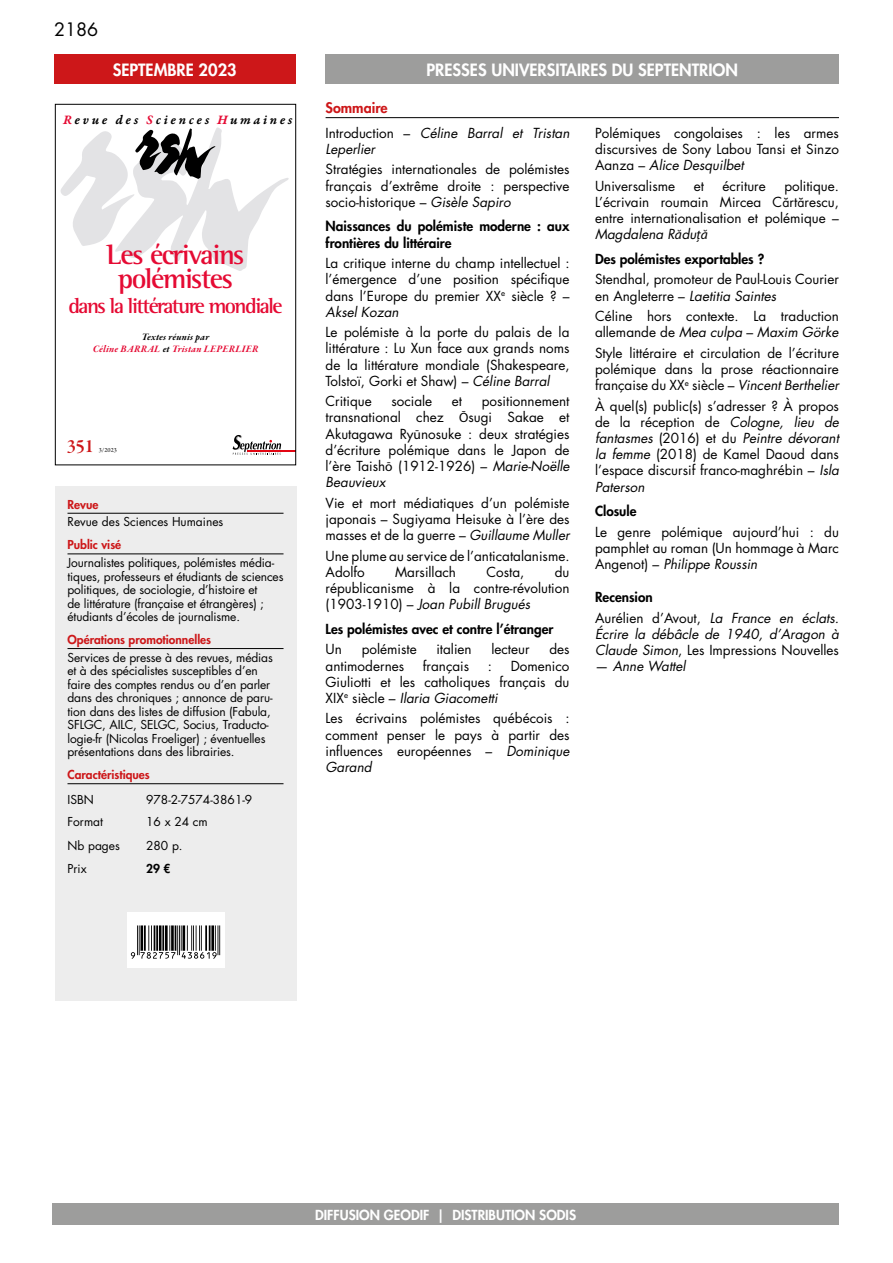
<style>
.page{position:relative;width:893px;height:1263px;background:#fff}
.page>*{position:absolute;margin:0;border:0;box-sizing:border-box;transform-origin:0 0}
.t1{font:700 28.65px/23.9px "Rotis Semi Serif Std";letter-spacing:-.05em;color:#e50a33;text-align:center}
.t2{font:700 21.75px "Rotis Semi Serif Std";letter-spacing:-.07em;color:#e50a33}
.t3{font:19.05px "Garamond Premr Pro Smbd Subh";color:#cd1719}
.t4{font:18px "Futura Std";color:#000}
.Date-parution{font:800 16.5px "Futura Std";color:#fff}
.T_b{font:800 14.25px "Futura Std";color:#cd1719}
.t5{font:13.8px "Garamond Premr Pro Smbd It Capt";letter-spacing:.19em;color:#000}
.txt_Normal{font:13.5px/16.2px "Futura Std";color:#000;text-align:justify}
.txt_Normal-2{font:italic 13.5px/16.2px "Futura Std";color:#000}
.txt_Normal-3{font:800 13.5px/16.2px "Futura Std";color:#000}
.t6{font:800 13.5px "Futura Std";color:#fff}
.technique{font:12px/13.5px "Futura Std";letter-spacing:-.01em;color:#000}
.Rubriques-technique{font:800 12px "Futura Std";color:#cd1719}
.technique-2{font:800 12px "Futura Std";color:#000}
.t7{font:10.05px/12.1px "Garamond Premr Pro Bd It Subh";letter-spacing:.03em;color:#e50a33;text-align:center}
.t8{font:6.3px "Garamond Premr Pro";color:#000}
.s1{color:#e50a33}
.s2{color:#000}
.s3{font-style:normal}
.s4{font-style:italic}
.s5{font-family:"Myriad Pro"}
.s6{font-family:"Futura PT";font-size:15px}
.s7{font-family:"Myriad Pro";font-style:italic}
</style>
<div class="page">
<div style="left:326px;top:54px;width:513px;height:30px;background:#9d9d9c"></div>
<div style="left:52px;top:1203px;width:787px;height:22px;background:#9d9d9c"></div>
<div style="left:55px;top:486px;width:241px;height:515px;background:#ededed"></div>
<hr style="left:68px;top:513px;width:216px;height:1px;background:#000">
<hr style="left:68px;top:553px;width:216px;height:1px;background:#000">
<hr style="left:68px;top:648px;width:216px;height:1px;background:#000">
<hr style="left:68px;top:783px;width:216px;height:1px;background:#000">
<div style="left:127px;top:913px;width:97px;height:55px;background:#fff"></div>
<svg style="left:131px;top:925px;width:89px;height:34px"></svg>
<hr style="left:326px;top:117px;width:513px;height:1px;background:#000">
<svg style="left:61px;top:127px;width:228px;height:144px"></svg>
<hr style="left:247px;top:451px;width:49px;height:1px;background:#e30613">
<svg style="left:233px;top:435px;width:48px;height:20px"></svg>
<div style="left:55px;top:104px;width:241px;height:361px;border:1px solid #000"></div>
<div style="left:54px;top:54px;width:242px;height:30px;background:#cd1719"></div>
<p class="t4" style="left:54px;top:18px;width:46px">2186</p>
<p class="Date-parution" style="left:113px;top:59px;width:126px">SEPTEMBRE 2023</p>
<p class="t5" style="left:63px;top:112px;width:231px"><span class="s1">R</span>evue des <span class="s1">S</span>ciences <span class="s1">H</span>umaines</p>
<p class="t1" style="left:106px;top:242px;width:140px">Les écrivains polémistes</p>
<p class="t2" style="left:68px;top:292px;width:216px">dans la littérature mondiale</p>
<p class="t7" style="left:93px;top:331px;width:167px"><span class="s2">Textes réunis par<br></span>Céline BARRAL <span class="s2">et</span> Tristan LEPERLIER</p>
<p class="t3" style="left:67px;top:435px;width:29px">351</p>
<p class="t8" style="left:99px;top:446px;width:20px">3/2023</p>
<p class="Rubriques-technique" style="left:68px;top:497px;width:32px">Revue</p>
<p class="technique" style="left:68px;top:515px;width:157px">Revue des Sciences Humaines</p>
<p class="Rubriques-technique" style="left:68px;top:537px;width:55px">Public visé</p>
<p class="technique" style="left:68px;top:556px;width:217px">Journalistes politiques, polémistes média&shy;tiques, professeurs et étudiants de sciences politiques, de sociologie, d’histoire et<br>de littérature (française et étrangères) ; étudiants d’écoles de journalisme.</p>
<p class="Rubriques-technique" style="left:68px;top:632px;width:145px">Opérations promotionnelles</p>
<p class="technique" style="left:68px;top:651px;width:207px">Services de presse à des revues, médias et à des spécialistes susceptibles d’en faire des comptes rendus ou d’en parler dans des chroniques ; annonce de paru&shy;tion dans des listes de diffusion (Fabula, SFLGC, AILC, SELGC, Socius, Traducto&shy;logie-fr (Nicolas Froeliger) ; éventuelles présentations dans des librairies.</p>
<p class="Rubriques-technique" style="left:68px;top:767px;width:84px">Caractéristiques</p>
<p class="technique" style="left:68px;top:792px;width:28px">ISBN</p>
<p class="technique" style="left:146px;top:792px;width:108px">978-2-7574-3861-9</p>
<p class="technique" style="left:68px;top:815px;width:37px">Format</p>
<p class="technique" style="left:146px;top:815px;width:63px">16 x 24 cm</p>
<p class="technique" style="left:68px;top:839px;width:54px">Nb pages</p>
<p class="technique" style="left:146px;top:839px;width:38px">280 p.</p>
<p class="technique" style="left:68px;top:862px;width:21px">Prix</p>
<p class="technique-2" style="left:146px;top:861px;width:26px">29 €</p>
<p class="Date-parution" style="left:427px;top:59px;width:313px">PRESSES UNIVERSITAIRES DU SEPTENTRION</p>
<p class="T_b" style="left:326px;top:99px;width:64px">Sommaire</p>
<p class="txt_Normal-2" style="left:326px;top:125px;width:245px"><span class="s3">Introduction –</span> Céline Barral et Tristan<br>Leperlier</p>
<p class="txt_Normal" style="left:326px;top:161px;width:245px">Stratégies internationales de polémistes français d’extrême droite : perspective socio-historique – <span class="s4">Gisèle Sapiro</span></p>
<p class="txt_Normal-3" style="left:326px;top:218px;width:245px">Naissances du polémiste moderne : aux frontières du littéraire</p>
<p class="txt_Normal" style="left:326px;top:255px;width:245px">La critique interne du champ intellectuel : l’émergence d’une position spécifique dans l’Europe du premier XX<sup>e</sup> siècle ? – <span class="s4">Aksel Kozan</span></p>
<p class="txt_Normal" style="left:326px;top:324px;width:245px">Le polémiste à la porte du palais de la littérature : Lu Xun face aux grands noms de la littérature mondiale (Shakespeare, Tolstoï, Gorki et Shaw) – <span class="s4">Céline Barral</span></p>
<p class="txt_Normal" style="left:326px;top:393px;width:48px">Critique</p>
<p class="txt_Normal" style="left:391px;top:393px;width:42px">sociale</p>
<p class="txt_Normal" style="left:452px;top:393px;width:12px">et</p>
<p class="txt_Normal" style="left:326px;top:393px;width:245px;text-indent:156px">positionnement transnational chez <span class="s5">Ō</span>sugi Sakae et Akutagawa Ry<span class="s5">ū</span>nosuke : deux stratégies d’écriture polémique dans le Japon de l’ère Taish<span class="s5">ō</span> (1912-1926) – <span class="s4">Marie-Noëlle Beauvieux</span></p>
<p class="txt_Normal" style="left:326px;top:495px;width:245px">Vie et mort médiatiques d’un polémiste japonais – Sugiyama Heisuke à l’ère des masses et de la guerre – <span class="s4">Guillaume Muller</span></p>
<p class="txt_Normal" style="left:326px;top:548px;width:245px">Une plume au service de l’anticatalanisme.<br>Adolfo</p>
<p class="txt_Normal" style="left:326px;top:564px;width:245px;text-indent:229px">du républicanisme à la contre-révolution (1903-1910) – <span class="s4">Joan Pubill Brugués</span></p>
<p class="txt_Normal-3" style="left:326px;top:621px;width:229px">Les polémistes avec et contre l’étranger</p>
<p class="txt_Normal" style="left:326px;top:641px;width:18px">Un</p>
<p class="txt_Normal" style="left:362px;top:641px;width:56px">polémiste</p>
<p class="txt_Normal" style="left:436px;top:641px;width:37px">italien</p>
<p class="txt_Normal" style="left:491px;top:641px;width:40px">lecteur</p>
<p class="txt_Normal" style="left:549px;top:641px;width:22px">des</p>
<p class="txt_Normal" style="left:326px;top:658px;width:80px">antimodernes</p>
<p class="txt_Normal" style="left:423px;top:658px;width:48px">français</p>
<p class="txt_Normal" style="left:488px;top:658px;width:6px">:</p>
<p class="txt_Normal" style="left:395px;top:564px;width:62px">Marsillach</p>
<p class="txt_Normal" style="left:486px;top:564px;width:39px">Costa,</p>
<p class="txt_Normal" style="left:326px;top:658px;width:245px;text-indent:185px">Domenico Giuliotti et les catholiques français du XIX<sup>e</sup> siècle – <span class="s4">Ilaria Giacometti</span></p>
<p class="txt_Normal" style="left:326px;top:710px;width:245px">Les écrivains polémistes québécois : comment penser le pays à partir des influences européennes – <span class="s4">Dominique Garand</span></p>
<p class="txt_Normal" style="left:595px;top:125px;width:245px">Polémiques congolaises : les armes discursives de Sony Labou Tansi et Sinzo Aanza – <span class="s4">Alice Desquilbet</span></p>
<p class="txt_Normal" style="left:595px;top:178px;width:82px">Universalisme</p>
<p class="txt_Normal" style="left:694px;top:178px;width:12px">et</p>
<p class="txt_Normal" style="left:723px;top:178px;width:45px">écriture</p>
<p class="txt_Normal" style="left:595px;top:178px;width:245px;text-indent:189px">politique.<br>L’écrivain roumain Mircea C<span class="s6">ă</span>rt<span class="s6">ă</span>rescu, entre internationalisation et polémique – <span class="s4">Magdalena R</span><span class="s7">ă</span><span class="s4">du</span><span class="s7">ță</span></p>
<p class="txt_Normal-3" style="left:595px;top:251px;width:171px">Des polémistes exportables ?</p>
<p class="txt_Normal" style="left:595px;top:271px;width:245px">Stendhal, promoteur de Paul-Louis Courier en Angleterre – <span class="s4">Laetitia Saintes</span></p>
<p class="txt_Normal" style="left:595px;top:308px;width:245px">Céline hors contexte. La traduction allemande de <span class="s4">Mea culpa</span> – <span class="s4">Maxim Görke</span></p>
<p class="txt_Normal" style="left:595px;top:345px;width:245px">Style littéraire et circulation de l’écriture polémique dans la prose réactionnaire française du XX<sup>e</sup> siècle – <span class="s4">Vincent Berthelier</span></p>
<p class="txt_Normal" style="left:595px;top:398px;width:245px">À quel(s) public(s) s’adresser ? À propos de la réception de <span class="s4">Cologne, lieu de fantasmes</span> (2016) et du <span class="s4">Peintre dévorant la femme</span> (2018) de Kamel Daoud dans l’espace discursif franco-maghrébin – <span class="s4">Isla Paterson</span></p>
<p class="txt_Normal-3" style="left:595px;top:503px;width:43px">Closule</p>
<p class="txt_Normal" style="left:595px;top:524px;width:245px">Le genre polémique aujourd’hui : du pamphlet au roman (Un hommage à Marc Angenot) – <span class="s4">Philippe Roussin</span></p>
<p class="txt_Normal-3" style="left:595px;top:589px;width:59px">Recension</p>
<p class="txt_Normal-2" style="left:595px;top:610px;width:245px;text-align:justify"><span class="s3">Aurélien d’Avout,</span> La France en éclats.<br>Écrire la débâcle de 1940, d’Aragon à Claude Simon<span class="s3">, Les Impressions Nouvelles</span></p>
<p class="txt_Normal-2" style="left:595px;top:658px;width:92px"><span class="s3">—</span> Anne Wattel</p>
<p class="t6" style="left:315px;top:1206px;width:262px">DIFFUSION GEODIF | DISTRIBUTION SODIS</p>
</div>
